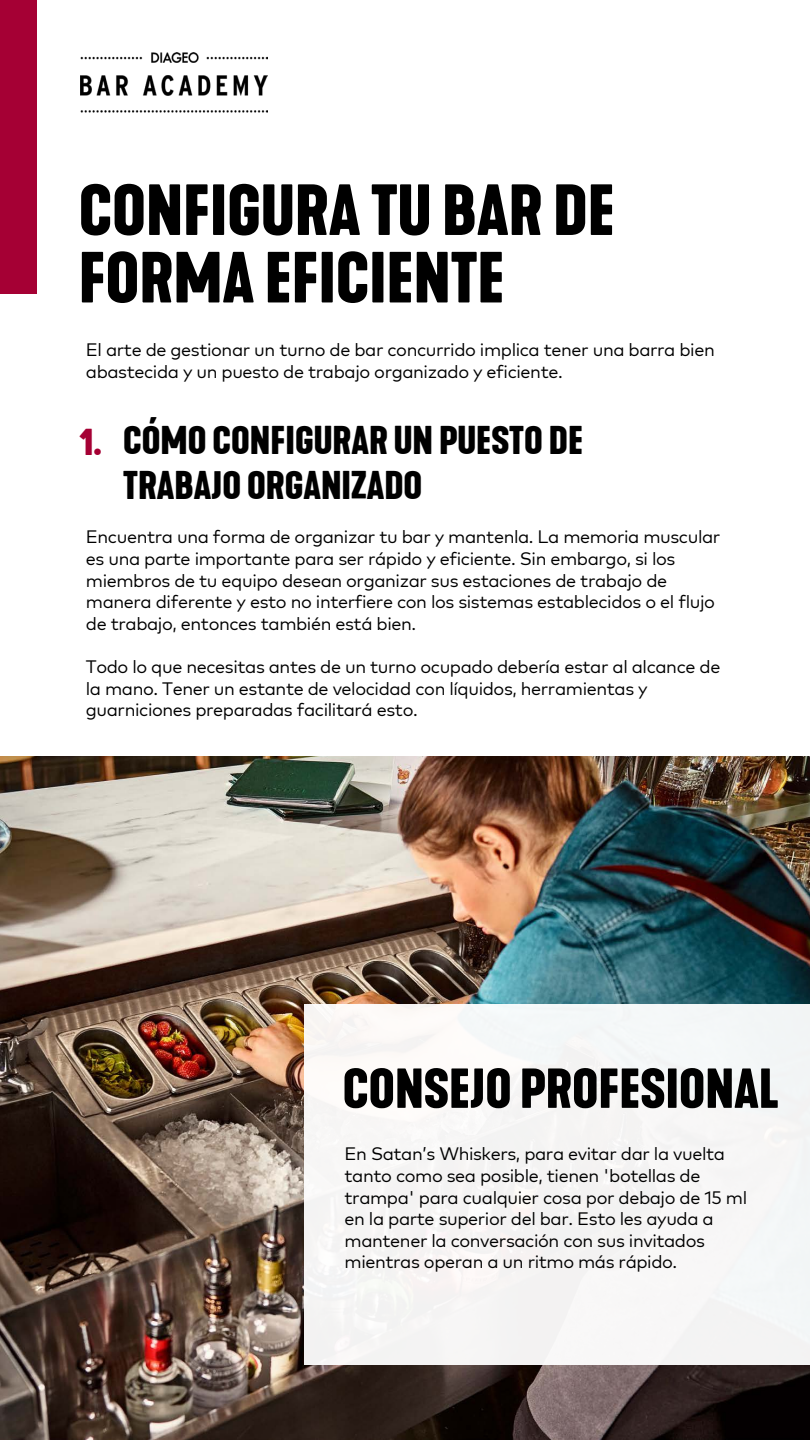
<style>
.page{position:relative;width:810px;height:1440px;background:#fff}
.page>*{position:absolute;margin:0;border:0;box-sizing:border-box;transform-origin:0 0}
.t1{font:700 67.5px/67.5px "Kapra Neue";color:#000}
.t2{font:700 52.5px "Kapra Neue";color:#000}
.t3{font:700 37.5px/45px "Kapra Neue";color:#000}
.t4{font:700 37.5px "Kapra Neue";color:#a50034}
.t5{font:18px/21.6px "Mark Pro";letter-spacing:-.025em;color:#000}
</style>
<div class="page">
<img style="left:81px;top:52px;width:187px;height:60px">
<div style="left:1px;top:0;width:36px;height:294px;background:#a50034"></div>
<img style="left:1px;top:757px;width:809px;height:683px">
<div style="left:304px;top:1005px;width:506px;height:360px;background:#f6f6f6"></div>
<h1 class="t1" style="left:79px;top:178px;width:538px">CONFIGURA TU BAR DE<br>FORMA EFICIENTE</h1>
<p class="t5" style="left:86px;top:339px;width:630px">El arte de gestionar un turno de bar concurrido implica tener una barra bien abastecida y un puesto de trabajo organizado y eficiente.</p>
<h3 class="t4" style="left:79px;top:416px;width:24px">1.</h3>
<h3 class="t3" style="left:123px;top:419px;width:461px">CÓMO CONFIGURAR UN PUESTO DE<br>TRABAJO ORGANIZADO</h3>
<p class="t5" style="left:86px;top:526px;width:636px">Encuentra una forma de organizar tu bar y mantenla. La memoria muscular es una parte importante para ser rápido y eficiente. Sin embargo, si los miembros de tu equipo desean organizar sus estaciones de trabajo de manera diferente y esto no interfiere con los sistemas establecidos o el flujo de trabajo, entonces también está bien.</p>
<p class="t5" style="left:86px;top:655px;width:636px">Todo lo que necesitas antes de un turno ocupado debería estar al alcance de la mano. Tener un estante de velocidad con líquidos, herramientas y guarniciones preparadas facilitará esto.</p>
<h2 class="t2" style="left:343px;top:1054px;width:437px">CONSEJO PROFESIONAL</h2>
<p class="t5" style="left:345px;top:1143px;width:404px">En Satan’s Whiskers, para evitar dar la vuelta tanto como sea posible, tienen 'botellas de trampa' para cualquier cosa por debajo de 15 ml en la parte superior del bar. Esto les ayuda a mantener la conversación con sus invitados mientras operan a un ritmo más rápido.</p>
</div>
